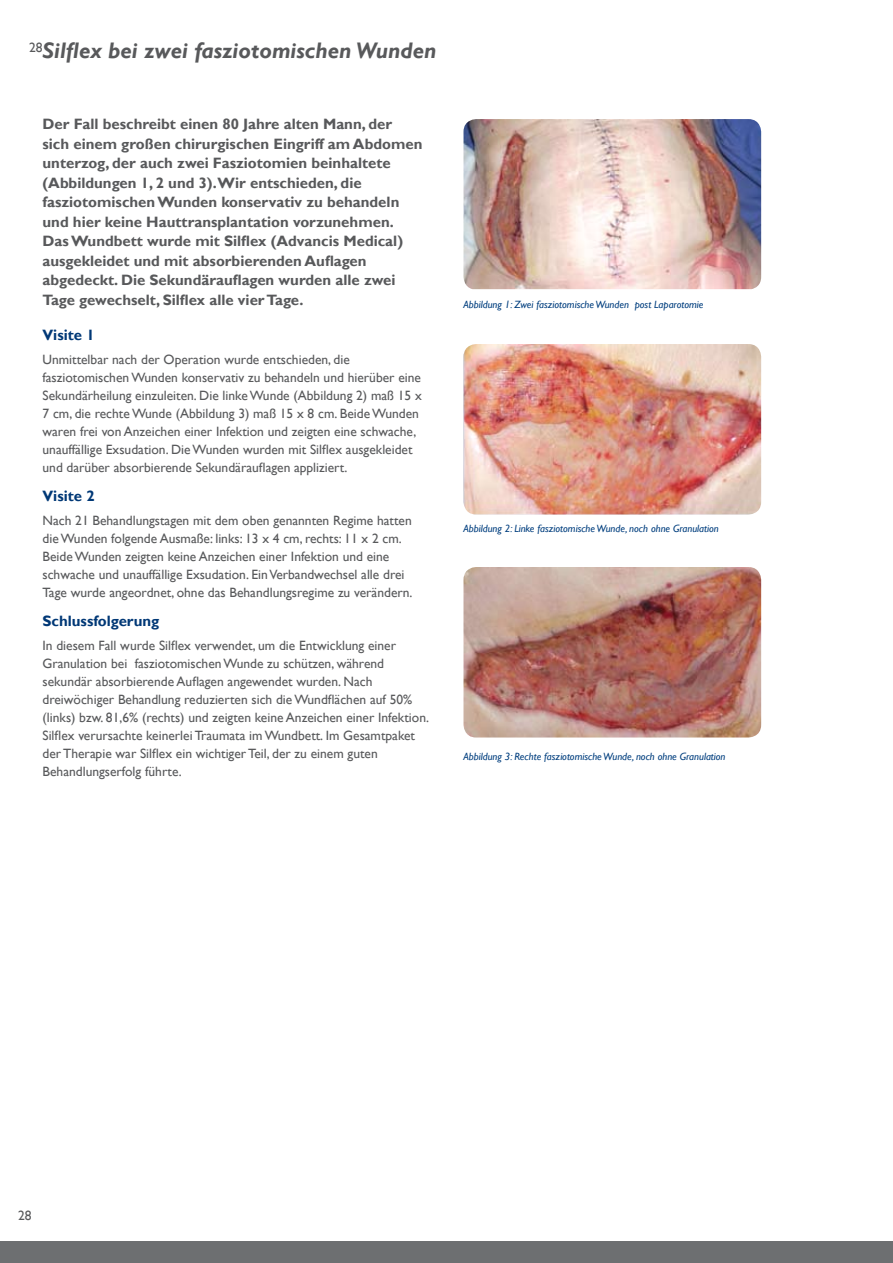
<style>
.page{position:relative;width:893px;height:1263px;background:#fff}
.page>*{position:absolute;margin:0;border:0;box-sizing:border-box;transform-origin:0 0}
.t1{font:italic 700 22.5px "Gill Sans";color:#58595b}
.t2{font:700 15px/19.5px "Gill Sans";color:#58595b}
.t3{font:700 15px "Gill Sans";color:#003876}
.t4{font:13.5px/18px "Gill Sans";color:#58595b}
.t5{font:italic 10.5px "Gill Sans";color:#003e7e}
</style>
<div class="page">
<div style="left:0;top:1242px;width:893px;height:21px;background:#6d6f71"></div>
<img style="left:463px;top:119px;width:298px;height:170px">
<img style="left:463px;top:344px;width:298px;height:170px">
<img style="left:463px;top:567px;width:298px;height:170px">
<h1 class="t1" style="left:43px;top:37px;width:396px">Silflex bei zwei fasziotomischen Wunden</h1>
<p class="t4" style="left:29px;top:39px;width:15px">28</p>
<p class="t2" style="left:43px;top:115px;width:381px">Der Fall beschreibt einen 80 Jahre alten Mann, der sich einem großen chirurgischen Eingriff am Abdomen unterzog, der auch zwei Fasziotomien beinhaltete (Abbildungen 1, 2 und 3).Wir entschieden, die fasziotomischen Wunden konservativ zu behandeln und hier keine Hauttransplantation vorzunehmen.<br>Das Wundbett wurde mit Silflex (Advancis Medical) ausgekleidet und mit absorbierenden Auflagen abgedeckt. Die Sekundärauflagen wurden alle zwei Tage gewechselt, Silflex alle vier Tage.</p>
<p class="t3" style="left:43px;top:326px;width:54px">Visite 1</p>
<p class="t4" style="left:43px;top:351px;width:381px">Unmittelbar nach der Operation wurde entschieden, die fasziotomischen Wunden konservativ zu behandeln und hierüber eine Sekundärheilung einzuleiten. Die linke Wunde (Abbildung 2) maß 15 x 7 cm, die rechte Wunde (Abbildung 3) maß 15 x 8 cm. Beide Wunden waren frei von Anzeichen einer Infektion und zeigten eine schwache, unauffällige Exsudation. Die Wunden wurden mit Silflex ausgekleidet und darüber absorbierende Sekundärauflagen appliziert.</p>
<p class="t3" style="left:43px;top:487px;width:54px">Visite 2</p>
<p class="t4" style="left:43px;top:512px;width:371px">Nach 21 Behandlungstagen mit dem oben genannten Regime hatten die Wunden folgende Ausmaße: links: 13 x 4 cm, rechts: 11 x 2 cm.<br>Beide Wunden zeigten keine Anzeichen einer Infektion und eine schwache und unauffällige Exsudation. Ein Verbandwechsel alle drei Tage wurde angeordnet, ohne das Behandlungsregime zu verändern.</p>
<p class="t3" style="left:43px;top:612px;width:118px">Schlussfolgerung</p>
<p class="t4" style="left:43px;top:637px;width:388px">In diesem Fall wurde Silflex verwendet, um die Entwicklung einer Granulation bei fasziotomischen Wunde zu schützen, während sekundär absorbierende Auflagen angewendet wurden. Nach dreiwöchiger Behandlung reduzierten sich die Wundflächen auf 50% (links) bzw. 81,6% (rechts) und zeigten keine Anzeichen einer Infektion.<br>Silflex verursachte keinerlei Traumata im Wundbett. Im Gesamtpaket der Therapie war Silflex ein wichtiger Teil, der zu einem guten Behandlungserfolg führte.</p>
<p class="t5" style="left:463px;top:298px;width:241px">Abbildung 1: Zwei fasziotomische Wunden post Laparotomie</p>
<p class="t5" style="left:463px;top:522px;width:257px">Abbildung 2: Linke fasziotomische Wunde, noch ohne Granulation</p>
<p class="t5" style="left:463px;top:750px;width:263px">Abbildung 3: Rechte fasziotomische Wunde, noch ohne Granulation</p>
<p class="t4" style="left:18px;top:1206px;width:15px">28</p>
</div>
